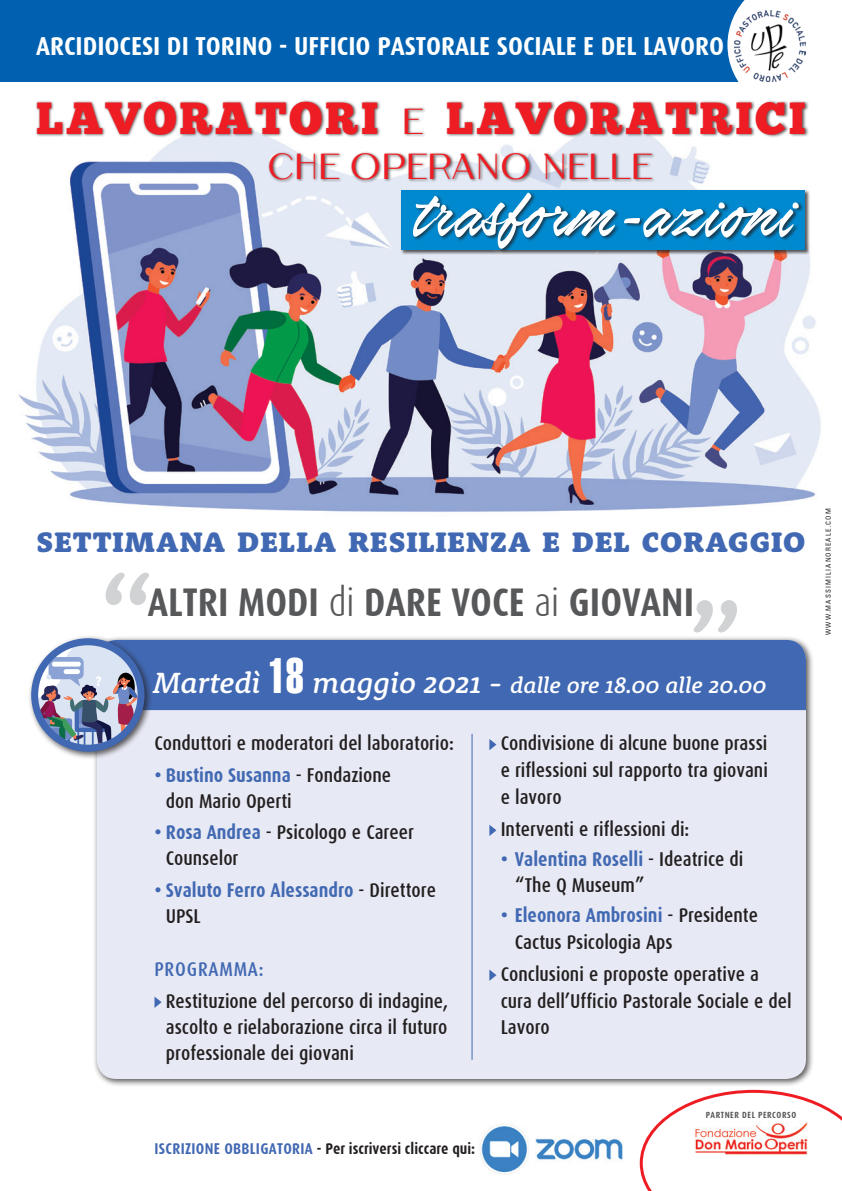
<style>
.page{position:relative;width:842px;height:1191px;background:#fff}
.page>*{position:absolute;margin:0;border:0;box-sizing:border-box;transform-origin:0 0}
.t1{font:500 109.3px "Rooney Pro";color:#d1d2d4}
.t2{font:62px "Airways PERSONALUSEONLY";letter-spacing:.02em;color:#fff}
.t3{font:45px "Chunk Five";letter-spacing:.06em;color:#ee1d23}
.t4{font:700 40px "Dax Condensed";color:#57585a}
.t5{font:36px "Cremona";letter-spacing:.02em;color:#ee1d23}
.t6{font:900 29px "Rooney Pro";letter-spacing:.04em;color:#4168b2}
.t7{font:700 26px "Dax Condensed";color:#fff;scale:1.06 1}
.t8{font:italic 500 23px "Rooney Pro";color:#fff}
.t9{font:500 20px/26.7px "Dax Condensed";color:#231f20}
.t10{font:700 20px/25.9px "Dax Condensed";color:#4168b2}
.t11{font:500 20px "Dax Condensed";letter-spacing:.04em;color:#4168b2}
.t12{font:700 15.6px "Dax Condensed";letter-spacing:.01em;color:#231f20}
.t13{font:700 9px "Dax Condensed";letter-spacing:.06em;color:#57585a}
.t14{font:condensed 7px "Univers LT Std";letter-spacing:.16em;color:#231f20}
.s1{font-family:"Cremona";font-size:36px}
.s2{font-weight:300}
.s3{font-size:30px}
.s4{font-family:"Helvetica Extra Compressed";font-weight:400;font-style:normal;font-size:49px}
.s5{color:#4168b2}
.s6{font-weight:700;color:#4168b2}
.s7{font-weight:500}
.s8{font-weight:500;color:#231f20}
</style>
<div class="page">
<div style="left:93px;top:636px;width:721px;height:451px;background:#231f20;opacity:.75"></div>
<div style="left:97px;top:640px;width:709px;height:439px;background:#e7e9f4;border-radius:20px"></div>
<div style="left:152px;top:640px;width:654px;height:70px;background:#4168b2"></div>
<div style="left:27px;top:634px;width:125px;height:125px;background:#231f20;opacity:.75"></div>
<svg style="left:35px;top:642px;width:107px;height:107px"></svg>
<div style="left:31px;top:638px;width:114px;height:113px;border:7px solid #4168b2;border-radius:50%"></div>
<svg style="left:640px;top:1089px;width:202px;height:102px"></svg>
<img style="left:694px;top:1121px;width:114px;height:34px">
<svg style="left:154px;top:996px;width:8px;height:12px"></svg>
<svg style="left:489px;top:739px;width:7px;height:11px"></svg>
<svg style="left:489px;top:825px;width:7px;height:11px"></svg>
<svg style="left:489px;top:969px;width:7px;height:12px"></svg>
<hr style="left:471px;top:734px;width:1px;height:325px;background:#4168b2">
<div style="left:0;top:0;width:842px;height:81px;background:#0161b0"></div>
<svg style="left:727px;top:0;width:115px;height:82px;background:#e7f0f7"></svg>
<img style="left:735px;top:10px;width:71px;height:71px">
<img style="left:18px;top:183px;width:803px;height:329px">
<div style="left:35px;top:99px;width:774px;height:84px;background:#231f20;opacity:.75"></div>
<div style="left:400px;top:189px;width:410px;height:66px;background:#231f20;opacity:.75"></div>
<div style="left:401px;top:190px;width:404px;height:60px;background:#0089cf"></div>
<div style="left:412px;top:191px;width:392px;height:62px;background:#231f20;opacity:.75"></div>
<img style="left:479px;top:1124px;width:144px;height:51px">
<h3 class="t7" style="left:36px;top:31px;width:651px">ARCIDIOCESI DI TORINO - UFFICIO PASTORALE SOCIALE E DEL LAVORO</h3>
<h3 class="t3" style="left:36px;top:91px;width:771px">LAVORATORI <span class="s1">E</span> LAVORATRICI</h3>
<h3 class="t5" style="left:268px;top:146px;width:386px">CHE OPERANO NELLE</h3>
<h2 class="t2" style="left:417px;top:176px;width:383px">trasform-azioni</h2>
<h3 class="t6" style="left:36px;top:523px;width:770px">SETTIMANA DELLA RESILIENZA E DEL CORAGGIO</h3>
<h1 class="t1" style="left:98px;top:554px;width:57px">“</h1>
<h3 class="t4" style="left:148px;top:580px;width:547px">ALTRI MODI <span class="s2">di</span> DARE VOCE <span class="s2">ai</span> GIOVANI</h3>
<h1 class="t1" style="left:744px;top:651px;width:57px;rotate:-180deg">“</h1>
<p class="t8" style="left:153px;top:670px;width:615px"><span class="s3">Martedì</span> <span class="s4">18</span> <span class="s3">maggio 2021 -</span> dalle ore 18.00 alle 20.00</p>
<p class="t9" style="left:154px;top:730px;width:301px">Conduttori e moderatori del laboratorio:</p>
<p class="t9" style="left:166px;top:762px;width:227px;line-height:25.9px;text-indent:-11px"><span class="s5">•</span> <span class="s6">Bustino Susanna</span> - Fondazione don Mario Operti</p>
<p class="t9" style="left:166px;top:820px;width:249px;line-height:25.9px;text-indent:-11px"><span class="s5">•</span> <span class="s6">Rosa Andrea</span> - Psicologo e Career<br>Counselor</p>
<p class="t10" style="left:166px;top:877px;width:272px;text-indent:-11px"><span class="s7">•</span> Svaluto Ferro Alessandro <span class="s8">- Direttore<br>UPSL</span></p>
<p class="t11" style="left:154px;top:958px;width:111px">PROGRAMMA:</p>
<p class="t9" style="left:166px;top:988px;width:284px;line-height:25.9px;text-align:justify">Restituzione del percorso di indagine, ascolto e rielaborazione circa il futuro professionale dei giovani</p>
<p class="t12" style="left:154px;top:1139px;width:322px"><span class="s5">ISCRIZIONE OBBLIGATORIA</span> - Per iscriversi cliccare qui:</p>
<p class="t9" style="left:501px;top:730px;width:269px;text-align:justify">Condivisione di alcune buone prassi e riflessioni sul rapporto tra giovani e lavoro</p>
<p class="t9" style="left:501px;top:816px;width:190px">Interventi e riflessioni di:</p>
<p class="t9" style="left:515px;top:845px;width:230px;text-indent:-14px"><span class="s5">•</span> <span class="s6">Valentina Roselli</span> - Ideatrice di “The Q Museum”</p>
<p class="t9" style="left:515px;top:901px;width:245px;text-indent:-14px"><span class="s5">•</span> <span class="s6">Eleonora Ambrosini</span> - Presidente<br>Cactus Psicologia Aps</p>
<p class="t9" style="left:501px;top:960px;width:293px">Conclusioni e proposte operative a cura dell’Ufficio Pastorale Sociale e del<br>Lavoro</p>
<p class="t13" style="left:706px;top:1110px;width:92px">PARTNER DEL PERCORSO</p>
<p class="t14" style="left:824px;top:635px;width:128px;rotate:-90deg">WWW.MASSIMILIANOREALE.COM</p>
</div>
